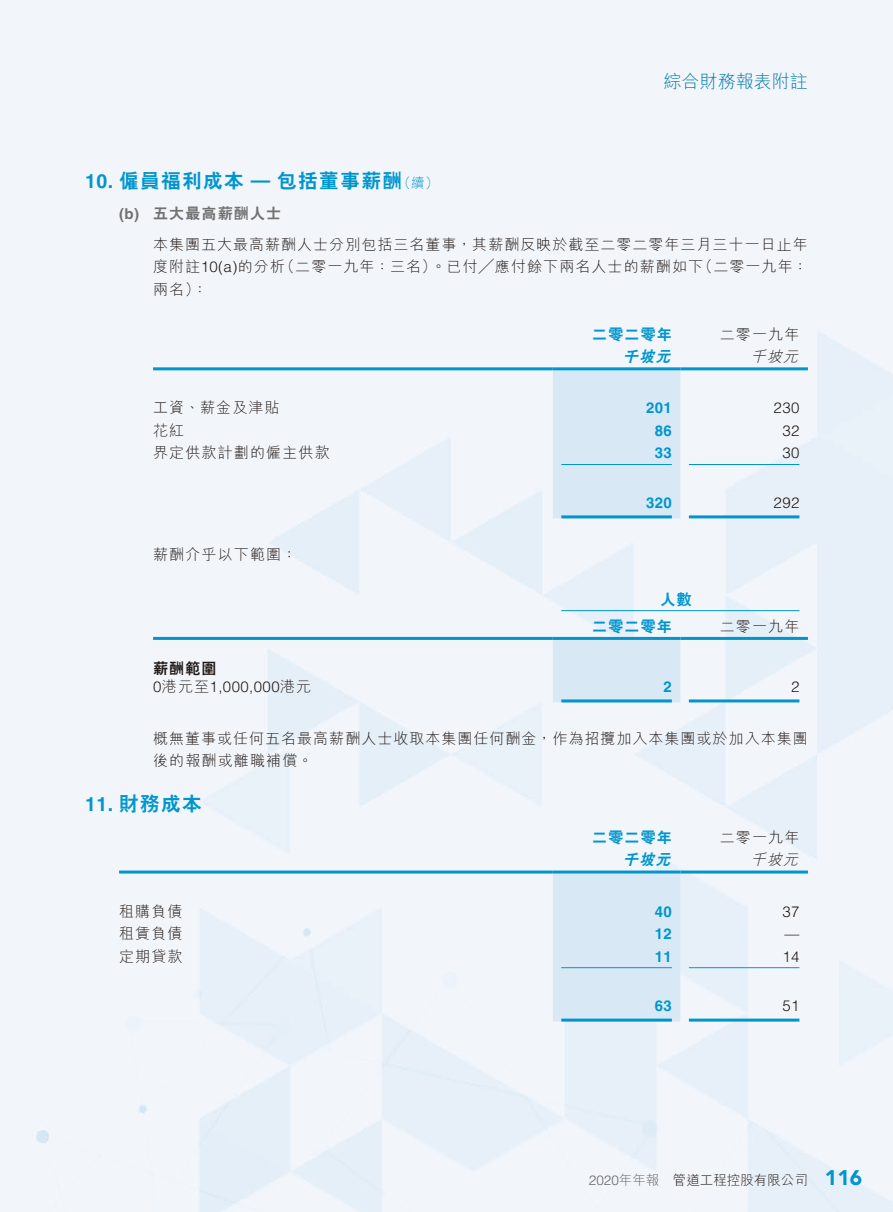
<style>
.page{position:relative;width:893px;height:1212px;background:#fff}
.page>*{position:absolute;margin:0;border:0;box-sizing:border-box;transform-origin:0 0}
.t1{font:900 21px "Avenir LT Std";color:#0096cd}
.t2{font:800 19.5px "C Hei 2 HK";letter-spacing:.08em;color:#0096cd}
.t3{font:300 18px "M Hei HK";color:#0078a5}
.t4{font:300 15px/22.5px "M Hei HK";letter-spacing:.075em;color:#231916}
.t5{font:300 15px "Helvetica LT Std";letter-spacing:.03em;color:#231916}
.t6{font:700 15px "Helvetica LT Std";letter-spacing:.03em;color:#0096cd}
.t7{font:800 15px "C Hei 2 HK";letter-spacing:.08em;color:#0096cd}
.t8{font:800 15px "C Hei 2 HK";letter-spacing:.08em;color:#727272}
.t9{font:italic 300 15px "M Hei HK";color:#231916}
.t10{font:italic 800 15px "C Hei 2 HK";color:#0096cd}
.t11{font:800 15px "C Hei 2 HK";color:#231916}
.t12{font:700 15px "Helvetica LT Std";color:#727272}
.t13{font:300 13.5px "M Hei HK";color:#231916}
.t14{font:300 13.5px "Helvetica LT Std";color:#666565}
.t15{font:300 13.5px "M Hei HK";color:#0096cd}
.s1{font-family:"Helvetica LT Std";font-weight:700}
.s2{font-family:"Helvetica LT Std"}
.s3{font-family:"M Hei HK"}
</style>
<div class="page">
<img style="left:0;top:0;width:893px;height:1212px">
<div style="left:553px;top:370px;width:127px;height:148px;background:#d8e9f5"></div>
<hr style="left:153px;top:367px;width:400px;height:3px;background:#0096cd">
<hr style="left:553px;top:367px;width:127px;height:3px;background:#0096cd">
<hr style="left:680px;top:367px;width:128px;height:3px;background:#0096cd">
<hr style="left:561px;top:464px;width:111px;height:1px;background:#0096cd">
<hr style="left:689px;top:464px;width:110px;height:1px;background:#0096cd">
<hr style="left:561px;top:515px;width:111px;height:3px;background:#0096cd">
<hr style="left:689px;top:515px;width:110px;height:3px;background:#0096cd">
<div style="left:553px;top:640px;width:127px;height:62px;background:#d8e9f5"></div>
<hr style="left:561px;top:610px;width:238px;height:1px;background:#0096cd">
<hr style="left:153px;top:637px;width:400px;height:3px;background:#0096cd">
<hr style="left:553px;top:637px;width:127px;height:3px;background:#0096cd">
<hr style="left:680px;top:637px;width:128px;height:3px;background:#0096cd">
<hr style="left:561px;top:699px;width:111px;height:3px;background:#0096cd">
<hr style="left:689px;top:699px;width:110px;height:3px;background:#0096cd">
<div style="left:553px;top:873px;width:127px;height:148px;background:#d8e9f5"></div>
<hr style="left:119px;top:870px;width:434px;height:3px;background:#0096cd">
<hr style="left:553px;top:870px;width:127px;height:3px;background:#0096cd">
<hr style="left:680px;top:870px;width:128px;height:3px;background:#0096cd">
<hr style="left:561px;top:967px;width:111px;height:1px;background:#0096cd">
<hr style="left:689px;top:967px;width:110px;height:1px;background:#0096cd">
<hr style="left:561px;top:1018px;width:111px;height:3px;background:#0096cd">
<hr style="left:689px;top:1018px;width:110px;height:3px;background:#0096cd">
<h2 class="t2" style="left:85px;top:170px;width:318px"><span class="s1">10.</span> 僱員福利成本 <span class="s1">—</span> 包括董事薪酬</h2>
<p class="t8" style="left:153px;top:205px;width:130px">五大最高薪酬人士</p>
<p class="t15" style="left:397px;top:176px;width:43px">（續(</p>
<p class="t12" style="left:119px;top:204px;width:21px">b( )</p>
<p class="t3" style="left:664px;top:73px;width:145px">綜合財務報表附註</p>
<p class="t4" style="left:153px;top:233px;width:656px;text-align:right">本集團五大最高薪酬人士分別包括三名董事，其薪酬反映於截至二零二零年三月三十一日止年（二零一九年：</p>
<p class="t4" style="left:280px;top:255px;width:425px">（二零一九年：三名）。已付╱應付餘下兩名人士的薪酬如下</p>
<p class="t4" style="left:153px;top:255px;width:133px">度附註<span class="s2">10 )a(</span> 的分析兩名：(</p>
<p class="t4" style="left:153px;top:396px;width:128px">工資、薪金及津貼</p>
<p class="t4" style="left:153px;top:419px;width:33px">花紅</p>
<p class="t4" style="left:153px;top:441px;width:178px">界定供款計劃的僱主供款</p>
<p class="t4" style="left:153px;top:543px;width:145px">薪酬介乎以下範圍：</p>
<p class="t11" style="left:153px;top:661px;width:65px">薪酬範圍</p>
<p class="t7" style="left:592px;top:326px;width:81px">二零二零年</p>
<p class="t4" style="left:720px;top:323px;width:81px">二零一九年</p>
<p class="t10" style="left:623px;top:349px;width:53px">千坡元</p>
<p class="t9" style="left:750px;top:349px;width:53px">千坡元</p>
<p class="t6" style="left:646px;top:399px;width:27px">201</p>
<p class="t5" style="left:774px;top:399px;width:27px">230</p>
<p class="t6" style="left:655px;top:421px;width:19px">86</p>
<p class="t5" style="left:782px;top:421px;width:19px">32</p>
<p class="t6" style="left:655px;top:444px;width:19px">33</p>
<p class="t5" style="left:782px;top:444px;width:19px">30</p>
<p class="t6" style="left:646px;top:493px;width:27px">320</p>
<p class="t5" style="left:774px;top:493px;width:27px">292</p>
<p class="t7" style="left:660px;top:591px;width:33px">人數</p>
<p class="t7" style="left:592px;top:618px;width:81px">二零二零年</p>
<p class="t4" style="left:720px;top:615px;width:81px">二零一九年</p>
<p class="t5" style="left:153px;top:677px;width:160px">0<span class="s3">港元至</span>1,000,000<span class="s3">港元</span></p>
<p class="t4" style="left:153px;top:727px;width:656px">概無董事或任何五名最高薪酬人士收取本集團任何酬金，作為招攬加入本集團或於加入本集團後的報酬或離職補償。</p>
<h2 class="t2" style="left:85px;top:794px;width:118px"><span class="s1">11.</span> 財務成本</h2>
<p class="t4" style="left:720px;top:826px;width:81px">二零一九年</p>
<p class="t6" style="left:663px;top:677px;width:10px">2</p>
<p class="t5" style="left:791px;top:677px;width:10px">2</p>
<p class="t7" style="left:592px;top:829px;width:81px">二零二零年</p>
<p class="t10" style="left:623px;top:852px;width:53px">千坡元</p>
<p class="t9" style="left:750px;top:852px;width:53px">千坡元</p>
<p class="t4" style="left:119px;top:900px;width:65px">租購負債</p>
<p class="t6" style="left:655px;top:902px;width:19px">40</p>
<p class="t5" style="left:782px;top:902px;width:19px">37</p>
<p class="t4" style="left:119px;top:922px;width:65px">租賃負債</p>
<p class="t6" style="left:655px;top:925px;width:19px">12</p>
<p class="t5" style="left:784px;top:924px;width:16px">—</p>
<p class="t4" style="left:119px;top:945px;width:65px">定期貸款</p>
<p class="t6" style="left:655px;top:947px;width:19px">11</p>
<p class="t5" style="left:782px;top:947px;width:19px">14</p>
<p class="t6" style="left:655px;top:997px;width:19px">63</p>
<p class="t5" style="left:782px;top:996px;width:19px">51</p>
<p class="t14" style="left:589px;top:1172px;width:72px">2020<span class="s3">年年報</span></p>
<p class="t13" style="left:673px;top:1173px;width:136px">管道工程控股有限公司</p>
<h1 class="t1" style="left:825px;top:1165px;width:39px">116</h1>
</div>
